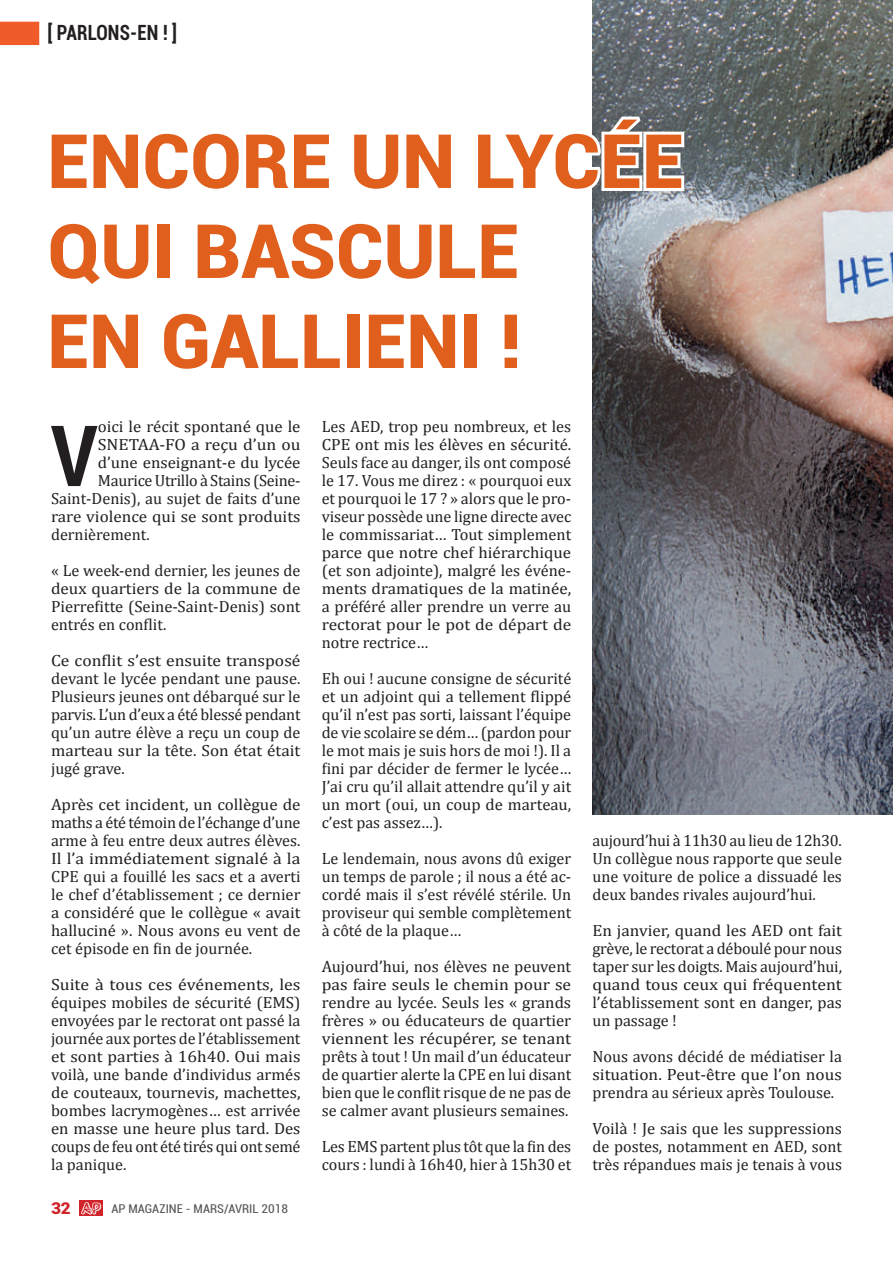
<style>
.page{position:relative;width:893px;height:1263px;background:#fff}
.page>*{position:absolute;margin:0;border:0;box-sizing:border-box;transform-origin:0 0}
.t1{font:700 condensed 84.6px "Roboto";color:#231f20}
.t2{font:900 75px/90px "Roboto";color:#e15f1d}
.t3{font:700 condensed 21px "Roboto";letter-spacing:.01em;color:#231f20;scale:.9 1}
.t4{font:16.2px/18px "Cambria";color:#231f20;text-align:justify}
.t5{font:16.2px/18px "Cambria";color:#231f20;text-align:justify;scale:1.1 1}
.t6{font:16.2px/18px "Cambria";color:#231f20;text-align:justify;scale:1.05 1}
.t7{font:16.2px/18px "Cambria";color:#231f20;text-align:justify;scale:1.09 1}
.t8{font:16.2px/18px "Cambria";color:#231f20;text-align:justify;scale:1.06 1}
.t9{font:16.2px "Cambria";color:#231f20;scale:1.04 1}
.t10{font:900 16.2px "Roboto";color:#d1232a;scale:1.06 1}
.t11{font:condensed 12.15px "Roboto";color:#57585a;scale:1.06 1}
</style>
<div class="page">
<img style="left:687px;top:0;width:206px;height:814px">
<svg style="left:80px;top:1201px;width:23px;height:15px"></svg>
<svg style="left:81px;top:1202px;width:20px;height:12px"></svg>
<svg style="left:0;top:0;width:687px;height:815px"></svg>
<p class="t3" style="left:47px;top:18px;width:146px">[ PARLONS-EN ! ]</p>
<h2 class="t2" style="left:47px;top:113px;width:638px">ENCORE UN LYCÉE<br>QUI BASCULE<br>EN GALLIENI !</h2>
<h1 class="t1" style="left:51px;top:397px;width:49px">V</h1>
<p class="t9" style="left:98px;top:417px;width:196px">oici le récit spontané que le</p>
<p class="t7" style="left:98px;top:435px;width:187px">SNETAA-FO a reçu d’un ou</p>
<p class="t9" style="left:98px;top:453px;width:196px">d’une enseignant-e du lycée</p>
<p class="t4" style="left:98px;top:471px;width:204px">Maurice Utrillo à Stains (Seine-</p>
<p class="t4" style="left:51px;top:489px;width:251px">Saint-Denis), au sujet de faits d’une</p>
<p class="t8" style="left:51px;top:507px;width:237px">rare violence qui se sont produits</p>
<p class="t4" style="left:51px;top:525px;width:100px">dernièrement.</p>
<p class="t4" style="left:51px;top:561px;width:251px">« Le week-end dernier, les jeunes de deux quartiers de la commune de Pierrefitte (Seine-Saint-Denis) sont entrés en conflit.</p>
<p class="t7" style="left:51px;top:651px;width:230px">Ce conflit s’est ensuite transposé devant le lycée pendant une pause.<br>Plusieurs jeunes ont débarqué sur le parvis. L’un d’eux a été blessé pendant qu’un autre élève a reçu un coup de marteau sur la tête. Son état était jugé grave.</p>
<p class="t6" style="left:51px;top:795px;width:239px">Après cet incident, un collègue de maths a été témoin de l’échange d’une arme à feu entre deux autres élèves.<br>Il l’a immédiatement signalé à la CPE qui a fouillé les sacs et a averti le chef d’établissement ; ce dernier a considéré que le collègue « avait halluciné ». Nous avons eu vent de cet épisode en fin de journée.</p>
<p class="t5" style="left:51px;top:975px;width:228px">Suite à tous ces événements, les équipes mobiles de sécurité (EMS) envoyées par le rectorat ont passé la journée aux portes de l’établissement et sont parties à 16h40. Oui mais voilà, une bande d’individus armés de couteaux, tournevis, machettes, bombes lacrymogènes… est arrivée en masse une heure plus tard. Des coups de feu ont été tirés qui ont semé la panique.</p>
<p class="t10" style="left:51px;top:1197px;width:20px">32</p>
<p class="t11" style="left:111px;top:1201px;width:168px">AP MAGAZINE - MARS/AVRIL 2018</p>
<p class="t4" style="left:322px;top:417px;width:251px">Les AED, trop peu nombreux, et les CPE ont mis les élèves en sécurité.<br>Seuls face au danger, ils ont composé le 17. Vous me direz : « pourquoi eux et pourquoi le 17 ? » alors que le pro&shy;viseur possède une ligne directe avec le commissariat… Tout simplement parce que notre chef hiérarchique (et son adjointe), malgré les événe&shy;ments dramatiques de la matinée, a préféré aller prendre un verre au rectorat pour le pot de départ de notre rectrice…</p>
<p class="t4" style="left:322px;top:669px;width:251px">Eh oui ! aucune consigne de sécurité et un adjoint qui a tellement flippé qu’il n’est pas sorti, laissant l’équipe de vie scolaire se dém… (pardon pour le mot mais je suis hors de moi !). Il a fini par décider de fermer le lycée… J’ai cru qu’il allait attendre qu’il y ait un mort (oui, un coup de marteau, c’est pas assez…).</p>
<p class="t4" style="left:322px;top:849px;width:251px">Le lendemain, nous avons dû exiger un temps de parole ; il nous a été ac&shy;cordé mais il s’est révélé stérile. Un proviseur qui semble complètement à côté de la plaque…</p>
<p class="t4" style="left:322px;top:957px;width:251px">Aujourd’hui, nos élèves ne peuvent pas faire seuls le chemin pour se rendre au lycée. Seuls les « grands frères » ou éducateurs de quartier viennent les récupérer, se tenant prêts à tout ! Un mail d’un éducateur de quartier alerte la CPE en lui disant bien que le conflit risque de ne pas de se calmer avant plusieurs semaines.</p>
<p class="t4" style="left:322px;top:1137px;width:251px">Les EMS partent plus tôt que la fin des cours : lundi à 16h40, hier à 15h30 et</p>
<p class="t4" style="left:592px;top:831px;width:251px">aujourd’hui à 11h30 au lieu de 12h30.<br>Un collègue nous rapporte que seule une voiture de police a dissuadé les deux bandes rivales aujourd’hui.</p>
<p class="t8" style="left:592px;top:921px;width:237px">En janvier, quand les AED ont fait grève, le rectorat a déboulé pour nous taper sur les doigts. Mais aujourd’hui, quand tous ceux qui fréquentent l’établissement sont en danger, pas un passage !</p>
<p class="t4" style="left:592px;top:1047px;width:251px">Nous avons décidé de médiatiser la situation. Peut-être que l’on nous prendra au sérieux après Toulouse.</p>
<p class="t4" style="left:592px;top:1119px;width:251px">Voilà ! Je sais que les suppressions de postes, notamment en AED, sont très répandues mais je tenais à vous</p>
</div>
